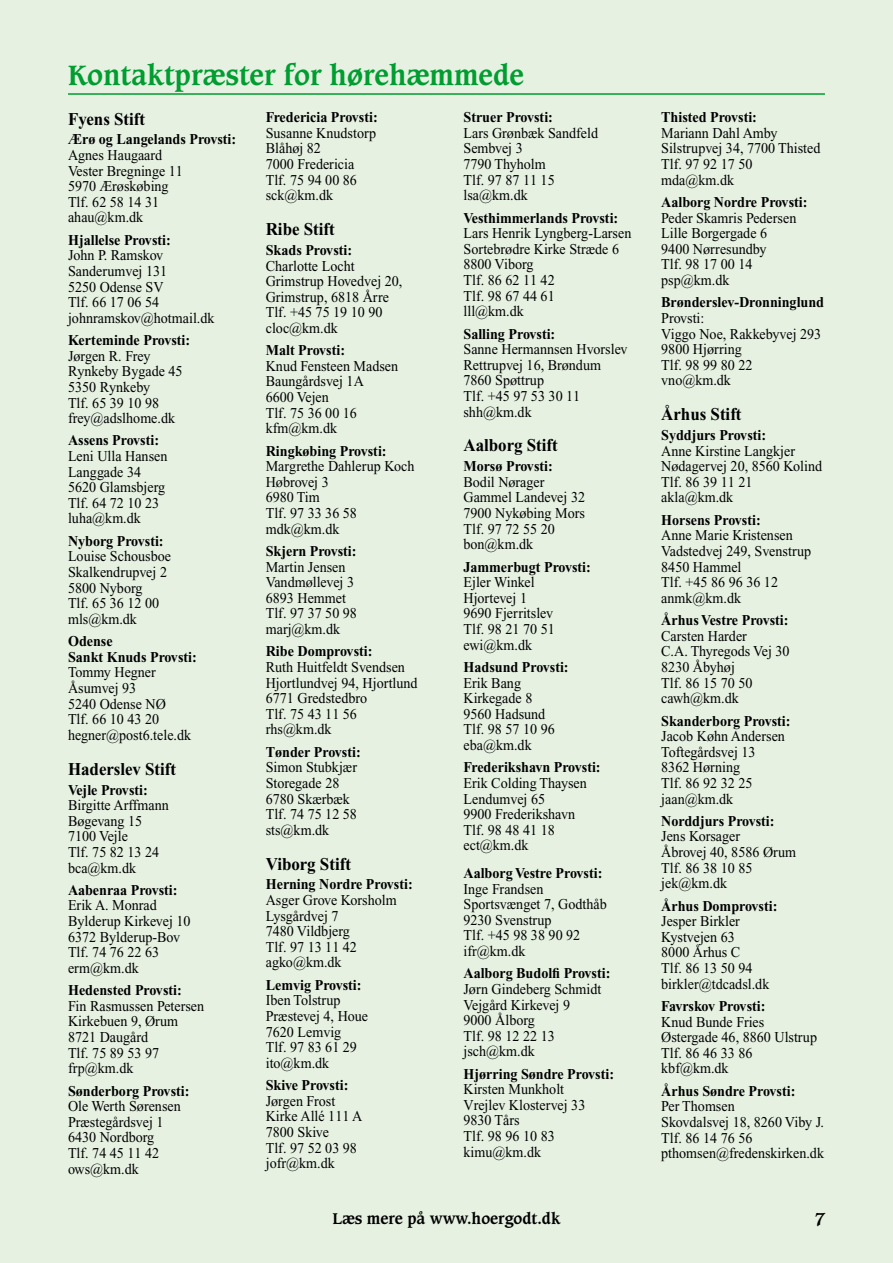
<style>
.page{position:relative;width:893px;height:1263px;background:#e6f1e2}
.page>*{position:absolute;margin:0;border:0;box-sizing:border-box;transform-origin:0 0}
.t1{font:700 27px "Caxton";color:#009d30}
.t2{font:700 18px "Times New Roman";color:#000;scale:.94 1}
.t3{font:700 18px "Caxton";color:#000}
.t4{font:15px/15.6px "Times New Roman";color:#000;scale:.94 1}
.t5{font:700 15px/15.6px "Times New Roman";color:#000;scale:.94 1}
.t6{font:700 15px "Caxton";color:#000}
</style>
<div class="page">
<hr style="left:68px;top:93px;width:757px;height:2px;background:#009d30">
<h1 class="t1" style="left:68px;top:58px;width:458px">Kontaktpræster for hørehæmmede</h1>
<p class="t2" style="left:68px;top:108px;width:84px">Fyens Stift</p>
<p class="t5" style="left:68px;top:132px;width:180px">Ærø og Langelands Provsti:</p>
<p class="t4" style="left:68px;top:147px;width:124px">Agnes Haugaard<br>Vester Bregninge 11<br>5970 Ærøskøbing<br>Tlf. 62 58 14 31 ahau@km.dk</p>
<p class="t5" style="left:68px;top:232px;width:111px">Hjallelse Provsti:</p>
<p class="t4" style="left:68px;top:248px;width:157px">John P. Ramskov<br>Sanderumvej 131<br>5250 Odense SV<br>Tlf. 66 17 06 54 johnramskov@hotmail.dk</p>
<p class="t5" style="left:68px;top:332px;width:131px">Kerteminde Provsti:</p>
<p class="t4" style="left:68px;top:348px;width:123px">Jørgen R. Frey<br>Rynkeby Bygade 45<br>5350 Rynkeby<br>Tlf. 65 39 10 98 frey@adslhome.dk</p>
<p class="t5" style="left:68px;top:433px;width:98px">Assens Provsti:</p>
<p class="t4" style="left:68px;top:448px;width:107px">Leni Ulla Hansen<br>Langgade 34<br>5620 Glamsbjerg<br>Tlf. 64 72 10 23 luha@km.dk</p>
<p class="t5" style="left:68px;top:533px;width:103px">Nyborg Provsti:</p>
<p class="t4" style="left:68px;top:549px;width:111px">Louise Schousboe<br>Skalkendrupvej 2<br>5800 Nyborg<br>Tlf. 65 36 12 00 mls@km.dk</p>
<p class="t5" style="left:68px;top:633px;width:139px">Odense<br>Sankt Knuds Provsti:</p>
<p class="t4" style="left:68px;top:665px;width:133px">Tommy Hegner<br>Åsumvej 93<br>5240 Odense NØ<br>Tlf. 66 10 43 20 hegner@post6.tele.dk</p>
<p class="t2" style="left:68px;top:759px;width:116px">Haderslev Stift</p>
<p class="t5" style="left:68px;top:782px;width:86px">Vejle Provsti:</p>
<p class="t4" style="left:68px;top:797px;width:109px">Birgitte Arffmann<br>Bøgevang 15<br>7100 Vejle<br>Tlf. 75 82 13 24 bca@km.dk</p>
<p class="t5" style="left:68px;top:882px;width:118px">Aabenraa Provsti:</p>
<p class="t4" style="left:68px;top:898px;width:132px">Erik A. Monrad<br>Bylderup Kirkevej 10<br>6372 Bylderup-Bov<br>Tlf. 74 76 22 63 erm@km.dk</p>
<p class="t5" style="left:68px;top:982px;width:123px">Hedensted Provsti:</p>
<p class="t4" style="left:68px;top:998px;width:146px">Fin Rasmussen Petersen<br>Kirkebuen 9, Ørum<br>8721 Daugård<br>Tlf. 75 89 53 97 frp@km.dk</p>
<p class="t5" style="left:68px;top:1083px;width:131px">Sønderborg Provsti:</p>
<p class="t4" style="left:68px;top:1098px;width:121px">Ole Werth Sørensen<br>Præstegårdsvej 1<br>6430 Nordborg<br>Tlf. 74 45 11 42 ows@km.dk</p>
<p class="t5" style="left:463px;top:109px;width:97px">Struer Provsti:</p>
<p class="t4" style="left:463px;top:125px;width:145px">Lars Grønbæk Sandfeld<br>Sembvej 3<br>7790 Thyholm<br>Tlf. 97 87 11 15 lsa@km.dk</p>
<p class="t5" style="left:463px;top:210px;width:166px">Vesthimmerlands Provsti:</p>
<p class="t4" style="left:463px;top:225px;width:180px">Lars Henrik Lyngberg-Larsen<br>Sortebrødre Kirke Stræde 6<br>8800 Viborg<br>Tlf. 86 62 11 42<br>Tlf. 98 67 44 61<br>lll@km.dk</p>
<p class="t5" style="left:463px;top:326px;width:99px">Salling Provsti:</p>
<p class="t4" style="left:463px;top:341px;width:176px">Sanne Hermannsen Hvorslev<br>Rettrupvej 16, Brøndum<br>7860 Spøttrup<br>Tlf. +45 97 53 30 11 shh@km.dk</p>
<p class="t2" style="left:463px;top:435px;width:102px">Aalborg Stift</p>
<p class="t5" style="left:463px;top:458px;width:97px">Morsø Provsti:</p>
<p class="t4" style="left:463px;top:474px;width:131px">Bodil Nørager<br>Gammel Landevej 32<br>7900 Nykøbing Mors<br>Tlf. 97 72 55 20 bon@km.dk</p>
<p class="t5" style="left:463px;top:559px;width:137px">Jammerbugt Provsti:</p>
<p class="t4" style="left:463px;top:574px;width:99px">Ejler Winkel<br>Hjortevej 1<br>9690 Fjerritslev<br>Tlf. 98 21 70 51 ewi@km.dk</p>
<p class="t5" style="left:463px;top:659px;width:113px">Hadsund Provsti:</p>
<p class="t4" style="left:463px;top:675px;width:99px">Erik Bang<br>Kirkegade 8<br>9560 Hadsund<br>Tlf. 98 57 10 96 eba@km.dk</p>
<p class="t5" style="left:463px;top:759px;width:147px">Frederikshavn Provsti:</p>
<p class="t4" style="left:463px;top:775px;width:133px">Erik Colding Thaysen<br>Lendumvej 65<br>9900 Frederikshavn<br>Tlf. 98 48 41 18 ect@km.dk</p>
<p class="t5" style="left:463px;top:865px;width:149px">Aalborg Vestre Provsti:</p>
<p class="t4" style="left:463px;top:881px;width:154px">Inge Frandsen<br>Sportsvænget 7, Godthåb<br>9230 Svenstrup<br>Tlf. +45 98 38 90 92 ifr@km.dk</p>
<p class="t5" style="left:463px;top:965px;width:158px">Aalborg Budolfi Provsti:</p>
<p class="t4" style="left:463px;top:981px;width:148px">Jørn Gindeberg Schmidt<br>Vejgård Kirkevej 9<br>9000 Ålborg<br>Tlf. 98 12 22 13 jsch@km.dk</p>
<p class="t5" style="left:463px;top:1066px;width:162px">Hjørring Søndre Provsti:</p>
<p class="t4" style="left:463px;top:1081px;width:131px">Kirsten Munkholt<br>Vrejlev Klostervej 33<br>9830 Tårs<br>Tlf. 98 96 10 83 kimu@km.dk</p>
<p class="t5" style="left:266px;top:109px;width:121px">Fredericia Provsti:</p>
<p class="t4" style="left:266px;top:125px;width:119px">Susanne Knudstorp<br>Blåhøj 82<br>7000 Fredericia<br>Tlf. 75 94 00 86 sck@km.dk</p>
<p class="t2" style="left:266px;top:219px;width:75px">Ribe Stift</p>
<p class="t5" style="left:266px;top:242px;width:93px">Skads Provsti:</p>
<p class="t4" style="left:266px;top:258px;width:147px">Charlotte Locht<br>Grimstrup Hovedvej 20,<br>Grimstrup, 6818 Årre<br>Tlf. +45 75 19 10 90 cloc@km.dk</p>
<p class="t5" style="left:266px;top:342px;width:86px">Malt Provsti:</p>
<p class="t4" style="left:266px;top:358px;width:142px">Knud Fensteen Madsen<br>Baungårdsvej 1A<br>6600 Vejen<br>Tlf. 75 36 00 16 kfm@km.dk</p>
<p class="t5" style="left:266px;top:443px;width:130px">Ringkøbing Provsti:</p>
<p class="t4" style="left:266px;top:458px;width:160px">Margrethe Dahlerup Koch<br>Høbrovej 3<br>6980 Tim<br>Tlf. 97 33 36 58 mdk@km.dk</p>
<p class="t5" style="left:266px;top:543px;width:98px">Skjern Provsti:</p>
<p class="t4" style="left:266px;top:559px;width:99px">Martin Jensen<br>Vandmøllevej 3<br>6893 Hemmet<br>Tlf. 97 37 50 98 marj@km.dk</p>
<p class="t5" style="left:266px;top:644px;width:115px">Ribe Domprovsti:</p>
<p class="t4" style="left:266px;top:659px;width:163px">Ruth Huitfeldt Svendsen<br>Hjortlundvej 94, Hjortlund<br>6771 Gredstedbro<br>Tlf. 75 43 11 56 rhs@km.dk</p>
<p class="t5" style="left:266px;top:744px;width:103px">Tønder Provsti:</p>
<p class="t4" style="left:266px;top:759px;width:99px">Simon Stubkjær<br>Storegade 28<br>6780 Skærbæk<br>Tlf. 74 75 12 58 sts@km.dk</p>
<p class="t2" style="left:266px;top:853px;width:92px">Viborg Stift</p>
<p class="t5" style="left:266px;top:877px;width:158px">Herning Nordre Provsti:</p>
<p class="t4" style="left:266px;top:892px;width:141px">Asger Grove Korsholm<br>Lysgårdvej 7<br>7480 Vildbjerg<br>Tlf. 97 13 11 42 agko@km.dk</p>
<p class="t5" style="left:266px;top:977px;width:103px">Lemvig Provsti:</p>
<p class="t4" style="left:266px;top:993px;width:110px">Iben Tolstrup<br>Præstevej 4, Houe<br>7620 Lemvig<br>Tlf. 97 83 61 29 ito@km.dk</p>
<p class="t5" style="left:266px;top:1077px;width:89px">Skive Provsti:</p>
<p class="t4" style="left:266px;top:1093px;width:104px">Jørgen Frost<br>Kirke Allé 111 A<br>7800 Skive<br>Tlf. 97 52 03 98 jofr@km.dk</p>
<p class="t5" style="left:661px;top:109px;width:103px">Thisted Provsti:</p>
<p class="t4" style="left:661px;top:125px;width:171px">Mariann Dahl Amby<br>Silstrupvej 34, 7700 Thisted<br>Tlf. 97 92 17 50 mda@km.dk</p>
<p class="t5" style="left:661px;top:194px;width:157px">Aalborg Nordre Provsti:</p>
<p class="t4" style="left:661px;top:210px;width:145px">Peder Skamris Pedersen<br>Lille Borgergade 6<br>9400 Nørresundby<br>Tlf. 98 17 00 14 psp@km.dk</p>
<p class="t5" style="left:661px;top:294px;width:175px">Brønderslev-Dronninglund</p>
<p class="t4" style="left:661px;top:310px;width:172px">Provsti:<br>Viggo Noe, Rakkebyvej 293<br>9800 Hjørring<br>Tlf. 98 99 80 22 vno@km.dk</p>
<p class="t2" style="left:661px;top:404px;width:87px">Århus Stift</p>
<p class="t5" style="left:661px;top:427px;width:113px">Syddjurs Provsti:</p>
<p class="t4" style="left:661px;top:443px;width:173px">Anne Kirstine Langkjer<br>Nødagervej 20, 8560 Kolind<br>Tlf. 86 39 11 21 akla@km.dk</p>
<p class="t5" style="left:661px;top:512px;width:107px">Horsens Provsti:</p>
<p class="t4" style="left:661px;top:528px;width:161px">Anne Marie Kristensen<br>Vadstedvej 249, Svenstrup<br>8450 Hammel<br>Tlf. +45 86 96 36 12 anmk@km.dk</p>
<p class="t5" style="left:661px;top:612px;width:137px">Århus Vestre Provsti:</p>
<p class="t4" style="left:661px;top:628px;width:138px">Carsten Harder<br>C.A. Thyregods Vej 30<br>8230 Åbyhøj<br>Tlf. 86 15 70 50 cawh@km.dk</p>
<p class="t5" style="left:661px;top:713px;width:139px">Skanderborg Provsti:</p>
<p class="t4" style="left:661px;top:728px;width:133px">Jacob Køhn Andersen<br>Toftegårdsvej 13<br>8362 Hørning<br>Tlf. 86 92 32 25 jaan@km.dk</p>
<p class="t5" style="left:661px;top:813px;width:122px">Norddjurs Provsti:</p>
<p class="t4" style="left:661px;top:829px;width:145px">Jens Korsager<br>Åbrovej 40, 8586 Ørum<br>Tlf. 86 38 10 85 jek@km.dk</p>
<p class="t5" style="left:661px;top:898px;width:125px">Århus Domprovsti:</p>
<p class="t4" style="left:661px;top:913px;width:117px">Jesper Birkler<br>Kystvejen 63<br>8000 Århus C<br>Tlf. 86 13 50 94 birkler@tdcadsl.dk</p>
<p class="t5" style="left:661px;top:998px;width:112px">Favrskov Provsti:</p>
<p class="t4" style="left:661px;top:1014px;width:167px">Knud Bunde Fries<br>Østergade 46, 8860 Ulstrup<br>Tlf. 86 46 33 86 kbf@km.dk</p>
<p class="t5" style="left:661px;top:1083px;width:144px">Århus Søndre Provsti:</p>
<p class="t4" style="left:661px;top:1098px;width:175px">Per Thomsen<br>Skovdalsvej 18, 8260 Viby J.<br>Tlf. 86 14 76 56 pthomsen@fredenskirken.dk</p>
<p class="t6" style="left:332px;top:1209px;width:230px">Læs mere på www.hoergodt.dk</p>
<p class="t3" style="left:814px;top:1208px;width:12px">7</p>
</div>
